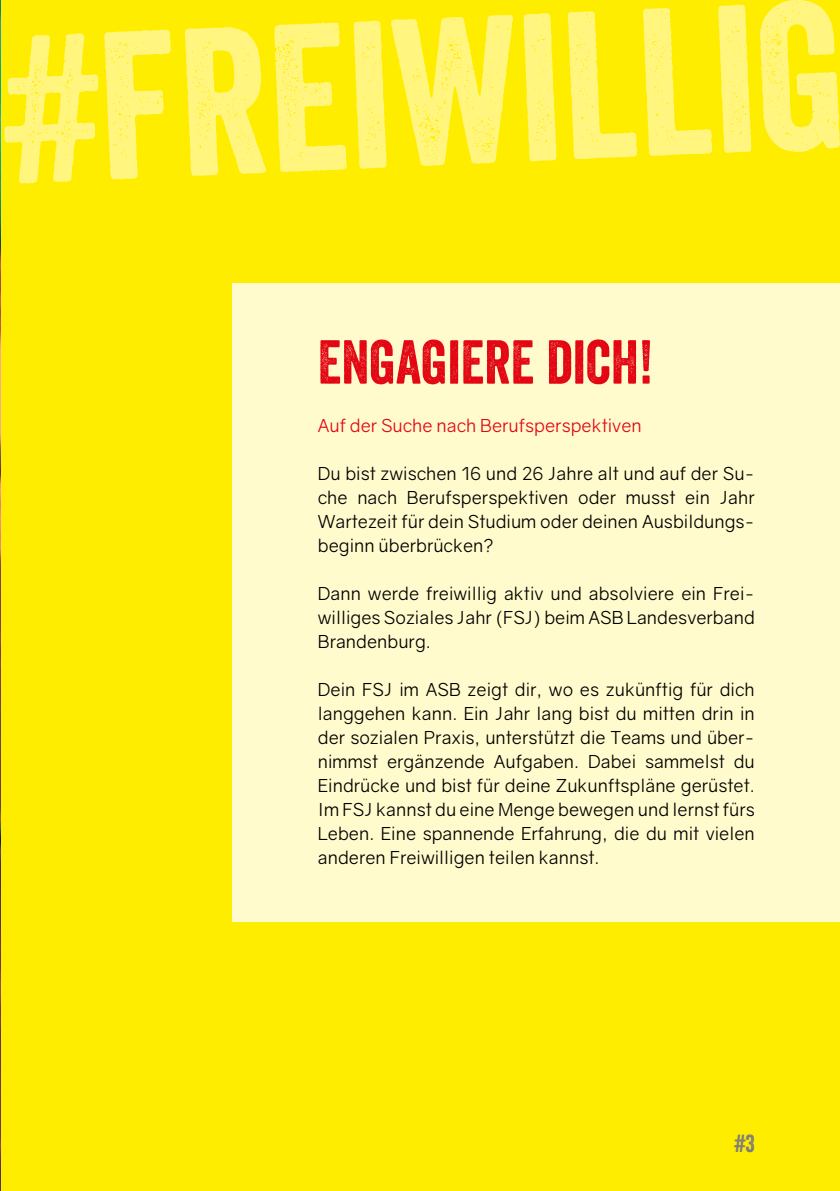
<style>
.page{position:relative;width:840px;height:1191px;background:#fff}
.page>*{position:absolute;margin:0;border:0;box-sizing:border-box;transform-origin:0 0}
.t1{font:60px "Veneer";color:#e30613}
.t2{font:24px "Veneer";color:#7c7b7b}
.t3{font:18px/24px "Gravity";color:#000;text-align:justify}
.t4{font:18px "Gravity";color:#e30613}
</style>
<div class="page">
<img style="left:0;top:0;width:1px;height:1191px">
<div style="left:1px;top:0;width:838px;height:1191px;background:#ffed00"></div>
<div style="left:232px;top:283px;width:607px;height:638px;background:#fffbcc"></div>
<svg style="left:4px;top:0;width:835px;height:184px"></svg>
<h1 class="t1" style="left:317px;top:325px;width:337px">ENGAGIERE DICH!</h1>
<p class="t4" style="left:317px;top:414px;width:325px">Auf der Suche nach Berufsperspektiven</p>
<p class="t3" style="left:317px;top:461px;width:438px">Du bist zwischen 16 und 26 Jahre alt und auf der Su&shy;che nach Berufsperspektiven oder musst ein Jahr Wartezeit für dein Studium oder deinen Ausbildungs&shy;beginn überbrücken?</p>
<p class="t3" style="left:317px;top:581px;width:438px">Dann werde freiwillig aktiv und absolviere ein Frei&shy;williges Soziales Jahr (FSJ) beim ASB Landesverband Brandenburg.</p>
<p class="t3" style="left:317px;top:677px;width:438px">Dein FSJ im ASB zeigt dir, wo es zukünftig für dich langgehen kann. Ein Jahr lang bist du mitten drin in der sozialen Praxis, unterstützt die Teams und über&shy;nimmst ergänzende Aufgaben. Dabei sammelst du Eindrücke und bist für deine Zukunftspläne gerüstet.<br>Im FSJ kannst du eine Menge bewegen und lernst fürs Leben. Eine spannende Erfahrung, die du mit vielen anderen Freiwilligen teilen kannst.</p>
<h2 class="t2" style="left:734px;top:1128px;width:22px">#3</h2>
</div>
